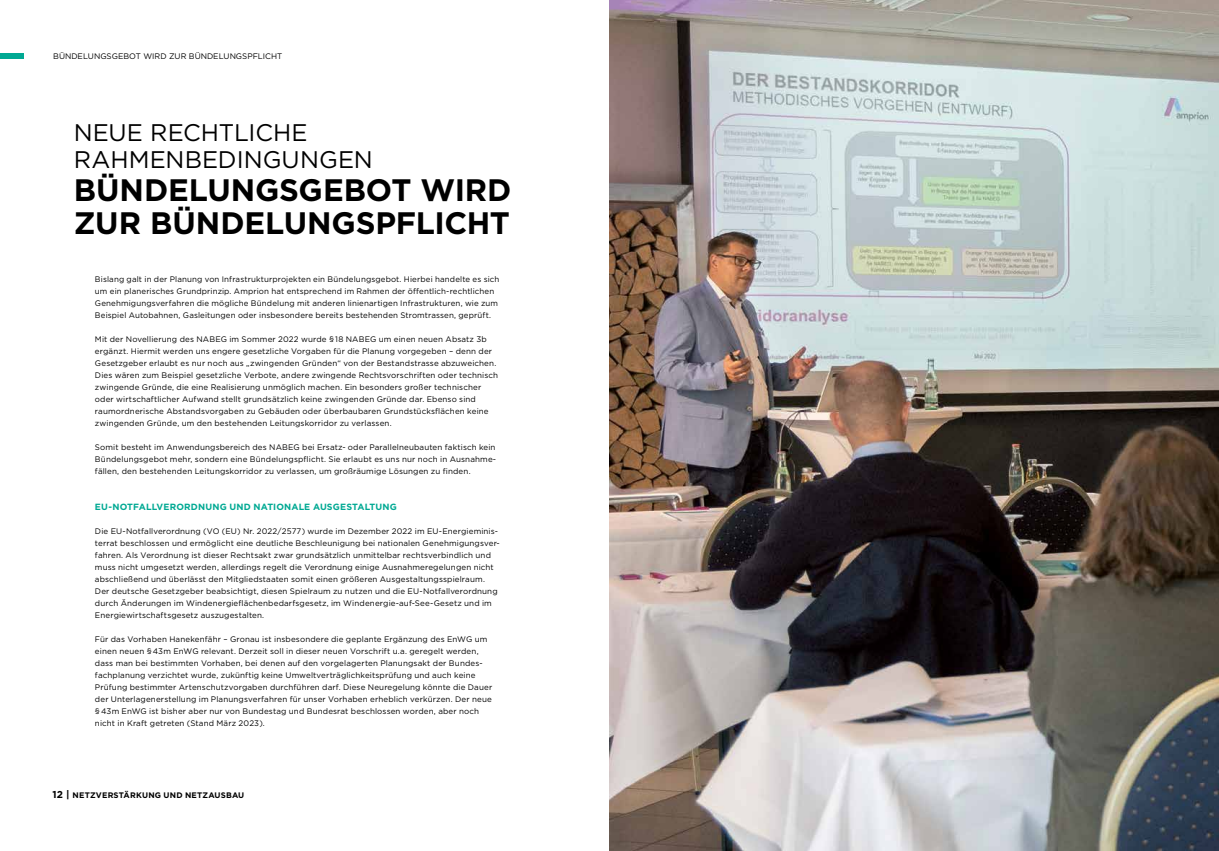
<style>
.page{position:relative;width:1219px;height:851px;background:#fff}
.page>*{position:absolute;margin:0;border:0;box-sizing:border-box;transform-origin:0 0}
.t1{font:700 31px/33px "Gotham";letter-spacing:-.005em;color:#000}
.t2{font:24px/27px "Gotham";color:#000}
.t3{font:700 9px "Gotham";letter-spacing:.015em;color:#00a993}
.t4{font:8px/12px "Gotham";letter-spacing:.015em;color:#000}
.t5{font:700 8px "Gotham";letter-spacing:.025em;color:#000}
.s1{font-size:10px}
</style>
<div class="page">
<img style="left:609px;top:0;width:610px;height:850px">
<div style="left:0;top:53px;width:23px;height:6px;background:#00a993"></div>
<p class="t4" style="left:53px;top:50px;width:231px">BÜNDELUNGSGEBOT WIRD ZUR BÜNDELUNGSPFLICHT</p>
<h2 class="t2" style="left:74px;top:118px;width:301px">NEUE RECHTLICHE<br>RAHMENBEDINGUNGEN</h2>
<h1 class="t1" style="left:74px;top:173px;width:439px">BÜNDELUNGSGEBOT WIRD<br>ZUR BÜNDELUNGSPFLICHT</h1>
<p class="t4" style="left:95px;top:272px;width:406px">Bislang galt in der Planung von Infrastrukturprojekten ein Bündelungsgebot. Hierbei handelte es sich um ein planerisches Grundprinzip. Amprion hat entsprechend im Rahmen der öffentlich-rechtlichen Genehmigungsverfahren die mögliche Bündelung mit anderen linienartigen Infrastrukturen, wie zum Beispiel Autobahnen, Gasleitungen oder insbesondere bereits bestehenden Stromtrassen, geprüft.</p>
<p class="t4" style="left:95px;top:332px;width:405px">Mit der Novellierung des NABEG im Sommer 2022 wurde § 18 NABEG um einen neuen Absatz 3b ergänzt. Hiermit werden uns engere gesetzliche Vorgaben für die Planung vorgegeben – denn der Gesetzgeber erlaubt es nur noch aus „zwingenden Gründen“ von der Bestandstrasse abzuweichen.<br>Dies wären zum Beispiel gesetzliche Verbote, andere zwingende Rechtsvorschriften oder technisch zwingende Gründe, die eine Realisierung unmöglich machen. Ein besonders großer technischer oder wirtschaftlicher Aufwand stellt grundsätzlich keine zwingenden Gründe dar. Ebenso sind raumordnerische Abstandsvorgaben zu Gebäuden oder überbaubaren Grundstücksflächen keine zwingenden Gründe, um den bestehenden Leitungskorridor zu verlassen.</p>
<p class="t4" style="left:95px;top:440px;width:403px;text-align:justify">Somit besteht im Anwendungsbereich des NABEG bei Ersatz- oder Parallelneubauten faktisch kein Bündelungsgebot mehr, sondern eine Bündelungspflicht. Sie erlaubt es uns nur noch in Ausnahme&shy;fällen, den bestehenden Leitungskorridor zu verlassen, um großräumige Lösungen zu finden.</p>
<p class="t3" style="left:95px;top:500px;width:303px">EU-NOTFALLVERORDNUNG UND NATIONALE AUSGESTALTUNG</p>
<p class="t4" style="left:95px;top:524px;width:406px">Die EU-Notfallverordnung (VO (EU) Nr. 2022/2577) wurde im Dezember 2022 im EU-Energieminis&shy;terrat beschlossen und ermöglicht eine deutliche Beschleunigung bei nationalen Genehmigungsver&shy;fahren. Als Verordnung ist dieser Rechtsakt zwar grundsätzlich unmittelbar rechtsverbindlich und muss nicht umgesetzt werden, allerdings regelt die Verordnung einige Ausnahmeregelungen nicht abschließend und überlässt den Mitgliedstaaten somit einen größeren Ausgestaltungsspielraum.<br>Der deutsche Gesetzgeber beabsichtigt, diesen Spielraum zu nutzen und die EU-Notfallverordnung durch Änderungen im Windenergieflächenbedarfsgesetz, im Windenergie-auf-See-Gesetz und im Energiewirtschaftsgesetz auszugestalten.</p>
<p class="t4" style="left:95px;top:632px;width:399px">Für das Vorhaben Hanekenfähr – Gronau ist insbesondere die geplante Ergänzung des EnWG um einen neuen § 43m EnWG relevant. Derzeit soll in dieser neuen Vorschrift u.a. geregelt werden, dass man bei bestimmten Vorhaben, bei denen auf den vorgelagerten Planungsakt der Bundes&shy;fachplanung verzichtet wurde, zukünftig keine Umweltverträglichkeitsprüfung und auch keine Prüfung bestimmter Artenschutzvorgaben durchführen darf. Diese Neuregelung könnte die Dauer der Unterlagenerstellung im Planungsverfahren für unser Vorhaben erheblich verkürzen. Der neue § 43m EnWG ist bisher aber nur von Bundestag und Bundesrat beschlossen worden, aber noch nicht in Kraft getreten (Stand März 2023).</p>
<p class="t5" style="left:53px;top:789px;width:193px"><span class="s1">12 |</span> NETZVERSTÄRKUNG UND NETZAUSBAU</p>
</div>
